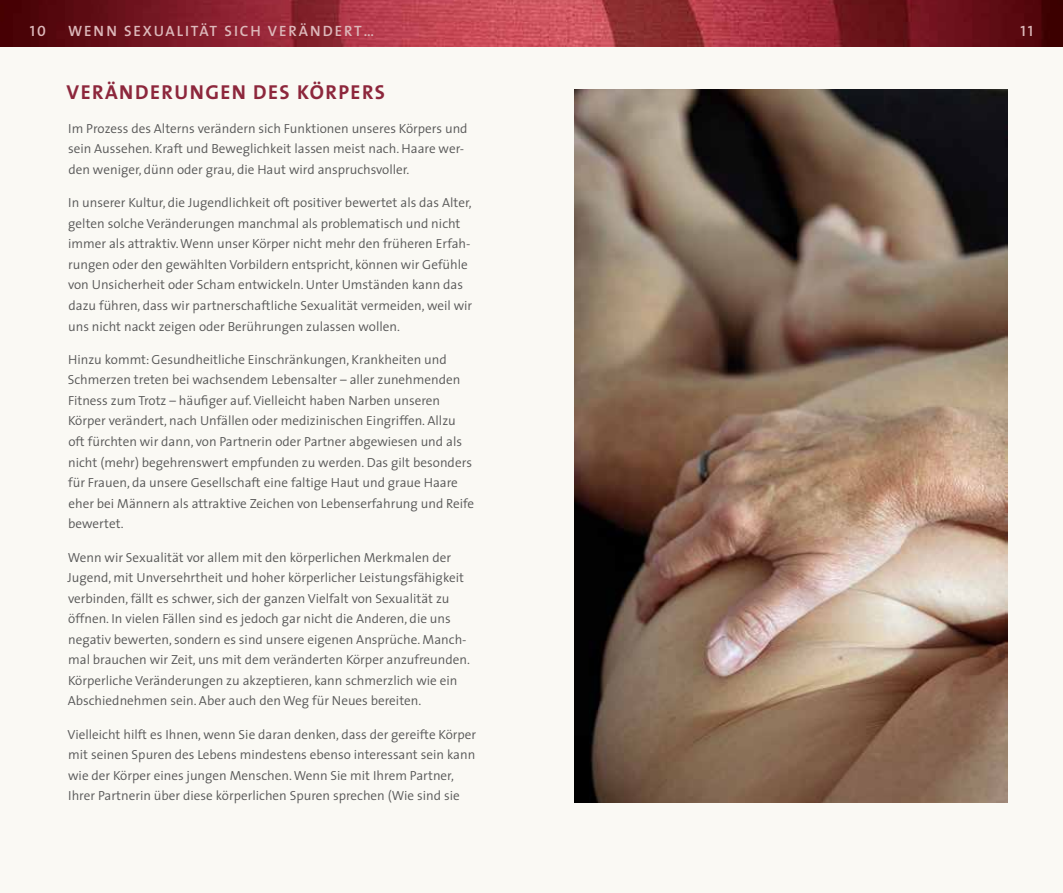
<style>
.page{position:relative;width:1063px;height:893px;background:#faf9f4}
.page>*{position:absolute;margin:0;border:0;box-sizing:border-box;transform-origin:0 0}
.t1{font:700 20.25px "The Sans";color:#8d273c}
.t2{font:15px "The Sans Semi Bold Caps";letter-spacing:.13em;color:#ddb9bb}
.t3{font:300 13.2px/20.5px "The Sans";color:#565656}
</style>
<div class="page">
<img style="left:0;top:0;width:1063px;height:47px">
<img style="left:574px;top:89px;width:434px;height:714px">
<p class="t2" style="left:30px;top:18px;width:18px">10</p>
<p class="t2" style="left:68px;top:18px;width:308px">WENN SEXUALITÄT SICH VERÄNDERT…</p>
<p class="t2" style="left:1021px;top:18px;width:14px">11</p>
<h1 class="t1" style="left:67px;top:76px;width:28px">VERÄ</h1>
<h1 class="t1" style="left:119px;top:76px;width:30px">NDERU</h1>
<h1 class="t1" style="left:190px;top:76px;width:76px">NGEN DES</h1>
<h1 class="t1" style="left:297px;top:76px;width:41px">KÖRPERS</h1>
<p class="t3" style="left:68px;top:118px;width:401px">Im Prozess des Alterns verändern sich Funktionen unseres Körpers und sein Aussehen. Kraft und Beweglichkeit lassen meist nach. Haare wer&shy;den weniger, dünn oder grau, die Haut wird anspruchsvoller.</p>
<p class="t3" style="left:68px;top:192px;width:406px">In unserer Kultur, die Jugendlichkeit oft positiver bewertet als das Alter, gelten solche Veränderungen manchmal als problematisch und nicht immer als attraktiv. Wenn unser Körper nicht mehr den früheren Erfah&shy;rungen oder den gewählten Vorbildern entspricht, können wir Gefühle von Unsicherheit oder Scham entwickeln. Unter Umständen kann das dazu führen, dass wir partnerschaftliche Sexualität vermeiden, weil wir uns nicht nackt zeigen oder Berührungen zulassen wollen.</p>
<p class="t3" style="left:68px;top:349px;width:408px">Hinzu kommt: Gesundheitliche Einschränkungen, Krankheiten und Schmerzen treten bei wachsendem Lebensalter – aller zunehmenden Fitness zum Trotz – häufiger auf. Vielleicht haben Narben unseren Körper verändert, nach Unfällen oder medizinischen Eingriffen. Allzu oft fürchten wir dann, von Partnerin oder Partner abgewiesen und als nicht (mehr) begehrenswert empfunden zu werden. Das gilt besonders für Frauen, da unsere Gesellschaft eine faltige Haut und graue Haare eher bei Männern als attraktive Zeichen von Lebenserfahrung und Reife bewertet.</p>
<p class="t3" style="left:68px;top:546px;width:404px">Wenn wir Sexualität vor allem mit den körperlichen Merkmalen der Jugend, mit Unversehrtheit und hoher körperlicher Leistungsfähigkeit verbinden, fällt es schwer, sich der ganzen Vielfalt von Sexualität zu öffnen. In vielen Fällen sind es jedoch gar nicht die Anderen, die uns negativ bewerten, sondern es sind unsere eigenen Ansprüche. Manch&shy;mal brauchen wir Zeit, uns mit dem veränderten Körper anzufreunden.<br>Körperliche Veränderungen zu akzeptieren, kann schmerzlich wie ein Abschiednehmen sein. Aber auch den Weg für Neues bereiten.</p>
<p class="t3" style="left:68px;top:724px;width:410px">Vielleicht hilft es Ihnen, wenn Sie daran denken, dass der gereifte Körper mit seinen Spuren des Lebens mindestens ebenso interessant sein kann wie der Körper eines jungen Menschen. Wenn Sie mit Ihrem Partner, Ihrer Partnerin über diese körperlichen Spuren sprechen (Wie sind sie</p>
</div>
